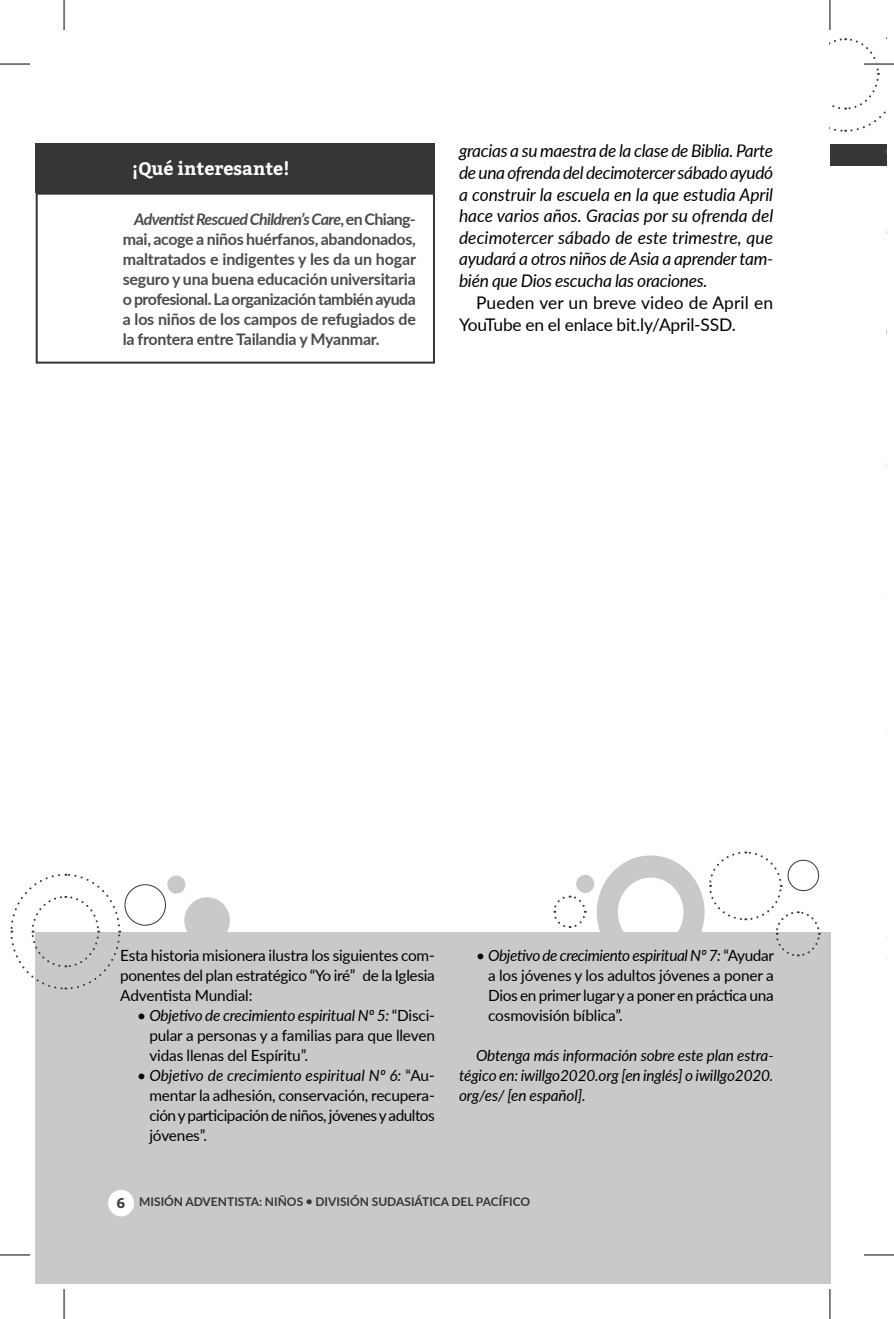
<style>
.page{position:relative;width:894px;height:1319px;background:#fff}
.page>*{position:absolute;margin:0;border:0;box-sizing:border-box;transform-origin:0 0}
.t1{font:700 18px "Bitter";color:#fff}
.t2{font:italic 17.4px/21.6px "Lato";letter-spacing:-.015em;color:#000;text-align:justify}
.t3{font:17.4px/22px "Lato";letter-spacing:-.01em;color:#000}
.t4{font:700 16px/20px "Lato";letter-spacing:-.015em;color:#4b4b4b;text-align:justify}
.t5{font:15.4px/20px "Lato";letter-spacing:-.02em;color:#000;text-align:justify}
.t6{font:italic 15.4px/20px "Lato";letter-spacing:-.01em;color:#000;text-align:justify}
.t7{font:700 12px "Lato";color:#363636}
.s1{font-style:italic}
.s2{font-family:"Bitter";font-size:14px}
</style>
<div class="page">
<svg style="left:829px;top:38px;width:57px;height:94px"></svg>
<div style="left:35px;top:931px;width:795px;height:352px;background:#c9c9c9"></div>
<div style="left:829px;top:144px;width:57px;height:22px;background:#363636"></div>
<svg style="left:553px;top:895px;width:34px;height:33px"></svg>
<div style="left:184px;top:897px;width:46px;height:47px;background:#c9c9c9;border-radius:50%"></div>
<div style="left:167px;top:875px;width:18px;height:18px;background:#c9c9c9;border-radius:50%"></div>
<div style="left:576px;top:875px;width:18px;height:18px;background:#c9c9c9;border-radius:50%"></div>
<svg style="left:596px;top:851px;width:224px;height:106px"></svg>
<svg style="left:10px;top:873px;width:111px;height:117px"></svg>
<div style="left:124px;top:884px;width:42px;height:41px;border:1px solid #363636;border-radius:50%"></div>
<div style="left:36px;top:143px;width:399px;height:50px;background:#363636"></div>
<div style="left:36px;top:193px;width:399px;height:171px;border:2px solid #363636"></div>
<div style="left:108px;top:1189px;width:26px;height:27px;background:#fff;border-radius:50%"></div>
<hr style="left:863px;top:63px;width:30px;height:2px;background:#fff">
<hr style="left:0;top:64px;width:30px;height:1px;background:#000">
<hr style="left:863px;top:64px;width:30px;height:1px;background:#000">
<hr style="left:0;top:1254px;width:30px;height:1px;background:#000">
<hr style="left:863px;top:1254px;width:30px;height:1px;background:#000">
<hr style="left:64px;top:0;width:1px;height:30px;background:#000">
<hr style="left:64px;top:1289px;width:1px;height:30px;background:#000">
<hr style="left:829px;top:0;width:1px;height:30px;background:#000">
<hr style="left:829px;top:1289px;width:1px;height:30px;background:#000">
<p class="t1" style="left:132px;top:157px;width:159px">¡Qué interesante!</p>
<p class="t4" style="left:123px;top:208px;width:295px;text-indent:11px"><span class="s1">Adventist Rescued Children’s Care</span>, en Chiang&shy;mai, acoge a niños huérfanos, abandonados, maltratados e indigentes y les da un hogar seguro y una buena educación universitaria o profesional. La organización también ayuda a los niños de los campos de refugiados de la frontera entre Tailandia y Myanmar.</p>
<p class="t2" style="left:459px;top:140px;width:316px">gracias a su maestra de la clase de Biblia. Parte de una ofrenda del decimotercer sábado ayudó a construir la escuela en la que estudia April hace varios años. Gracias por su ofrenda del decimotercer sábado de este trimestre, que ayudará a otros niños de Asia a aprender tam&shy;bién que Dios escucha las oraciones.</p>
<p class="t3" style="left:459px;top:292px;width:315px;text-indent:17px">Pueden ver un breve video de April en<br>YouTube en el enlace bit.ly/April-SSD.</p>
<p class="t2" style="left:886px;top:451px;width:6px">(</p>
<p class="t5" style="left:120px;top:945px;width:316px">Esta historia misionera ilustra los siguientes com&shy;ponentes del plan estratégico “Yo iré” de la Iglesia Adventista Mundial:</p>
<p class="t5" style="left:149px;top:1005px;width:287px;text-indent:-12px">• <span class="s1">Objetivo de crecimiento espiritual Nº 5:</span> “Disci&shy;pular a personas y a familias para que lleven vidas llenas del Espíritu”.</p>
<p class="t5" style="left:149px;top:1065px;width:287px;text-indent:-12px">• <span class="s1">Objetivo de crecimiento espiritual Nº 6:</span> “Au&shy;mentar la adhesión, conservación, recupera&shy;ción y participación de niños, jóvenes y adultos jóvenes”.</p>
<p class="t5" style="left:488px;top:945px;width:287px;text-indent:-12px">• <span class="s1">Objetivo de crecimiento espiritual Nº 7:</span> “Ayudar a los jóvenes y los adultos jóvenes a poner a Dios en primer lugar y a poner en práctica una cosmovisión bíblica”.</p>
<p class="t6" style="left:459px;top:1045px;width:316px;text-indent:17px">Obtenga más información sobre este plan estra&shy;tégico en: iwillgo2020.org [en inglés] o iwillgo2020. org/es/ [en español].</p>
<p class="t7" style="left:117px;top:1194px;width:415px"><span class="s2">6</span> MISIÓN ADVENTISTA: NIÑOS • DIVISIÓN SUDASIÁTICA DEL PACÍFICO</p>
</div>
